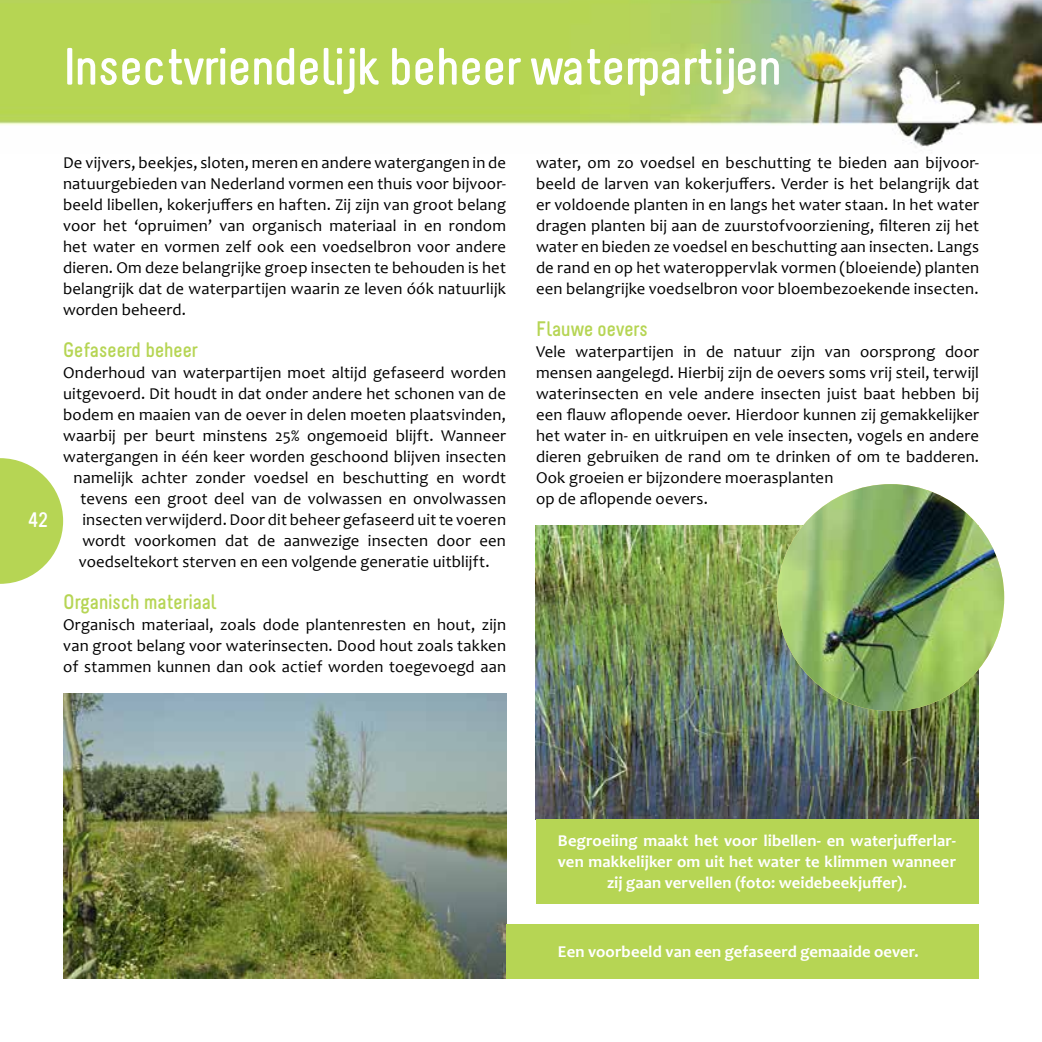
<style>
.page{position:relative;width:1042px;height:1042px;background:#fff}
.page>*{position:absolute;margin:0;border:0;box-sizing:border-box;transform-origin:0 0}
.t1{font:700 52.5px "Melbourne";letter-spacing:-.01em;color:#fff}
.t2{font:700 21px "Melbourne";letter-spacing:-.01em;color:#b6d554}
.t3{font:700 21px "Melbourne";color:#fff}
.t4{font:16.62px/21px "Candara";letter-spacing:.01em;color:#000;text-align:justify}
.t5{font:700 16.62px/21px "Candara";letter-spacing:.005em;color:#fff;text-align:center}
</style>
<div class="page">
<img style="left:0;top:0;width:1042px;height:147px">
<svg style="left:0;top:458px;width:63px;height:126px"></svg>
<img style="left:63px;top:693px;width:443px;height:286px">
<img style="left:536px;top:525px;width:442px;height:294px">
<div style="left:535px;top:819px;width:443px;height:84px;background:#b6d554"></div>
<div style="left:506px;top:924px;width:473px;height:55px;background:#b6d554"></div>
<img style="left:777px;top:484px;width:227px;height:227px;border-radius:113px">
<h1 class="t1" style="left:63px;top:39px;width:720px">Insectvriendelijk beheer waterpartijen</h1>
<p class="t3" style="left:29px;top:508px;width:20px">42</p>
<p class="t4" style="left:63px;top:152px;width:444px">De vijvers, beekjes, sloten, meren en andere watergangen in de natuurgebieden van Nederland vormen een thuis voor bijvoor&shy;beeld libellen, kokerjuffers en haften. Zij zijn van groot belang voor het ‘opruimen’ van organisch materiaal in en rondom het water en vormen zelf ook een voedselbron voor andere dieren. Om deze belangrijke groep insecten te behouden is het belangrijk dat de waterpartijen waarin ze leven óók natuurlijk worden beheerd.</p>
<p class="t2" style="left:63px;top:339px;width:135px">Gefaseerd beheer</p>
<p class="t4" style="left:63px;top:362px;width:444px">Onderhoud van waterpartijen moet altijd gefaseerd worden</p>
<p class="t4" style="left:63px;top:383px;width:444px">uitgevoerd. Dit houdt in dat onder andere het schonen van de</p>
<p class="t4" style="left:63px;top:404px;width:444px">bodem en maaien van de oever in delen moeten plaatsvinden,</p>
<p class="t4" style="left:63px;top:425px;width:444px">waarbij per beurt minstens 25% ongemoeid blijft. Wanneer</p>
<p class="t4" style="left:63px;top:446px;width:444px">watergangen in één keer worden geschoond blijven insecten</p>
<p class="t4" style="left:74px;top:467px;width:434px">namelijk achter zonder voedsel en beschutting en wordt</p>
<p class="t4" style="left:81px;top:488px;width:427px">tevens een groot deel van de volwassen en onvolwassen</p>
<p class="t4" style="left:82px;top:509px;width:425px">insecten verwijderd. Door dit beheer gefaseerd uit te voeren</p>
<p class="t4" style="left:82px;top:530px;width:425px">wordt voorkomen dat de aanwezige insecten door een</p>
<p class="t4" style="left:79px;top:551px;width:412px">voedseltekort sterven en een volgende generatie uitblijft.</p>
<p class="t2" style="left:63px;top:591px;width:154px">Organisch materiaal</p>
<p class="t4" style="left:63px;top:614px;width:444px">Organisch materiaal, zoals dode plantenresten en hout, zijn van groot belang voor waterinsecten. Dood hout zoals takken of stammen kunnen dan ook actief worden toegevoegd aan</p>
<p class="t4" style="left:536px;top:152px;width:445px">water, om zo voedsel en beschutting te bieden aan bijvoor&shy;beeld de larven van kokerjuffers. Verder is het belangrijk dat er voldoende planten in en langs het water staan. In het water dragen planten bij aan de zuurstofvoorziening, filteren zij het water en bieden ze voedsel en beschutting aan insecten. Langs de rand en op het wateroppervlak vormen (bloeiende) planten een belangrijke voedselbron voor bloembezoekende insecten.</p>
<p class="t2" style="left:536px;top:318px;width:113px">Flauwe oevers</p>
<p class="t4" style="left:536px;top:341px;width:445px;text-align:left">Vele waterpartijen in de natuur zijn van oorsprong door mensen aangelegd. Hierbij zijn de oevers soms vrij steil, terwijl waterinsecten en vele andere insecten juist baat hebben bij een flauw aflopende oever. Hierdoor kunnen zij gemakkelijker het water in- en uitkruipen en vele insecten, vogels en andere dieren gebruiken de rand om te drinken of om te badderen.<br>Ook groeien er bijzondere moerasplanten<br>op de aflopende oevers.</p>
<p class="t5" style="left:558px;top:830px;width:400px">Begroeiing maakt het voor libellen- en waterjufferlar&shy;ven makkelijker om uit het water te klimmen wanneer zij gaan vervellen (foto: weidebeekjuffer).</p>
<p class="t5" style="left:558px;top:941px;width:362px">Een voorbeeld van een gefaseerd gemaaide oever.</p>
</div>
